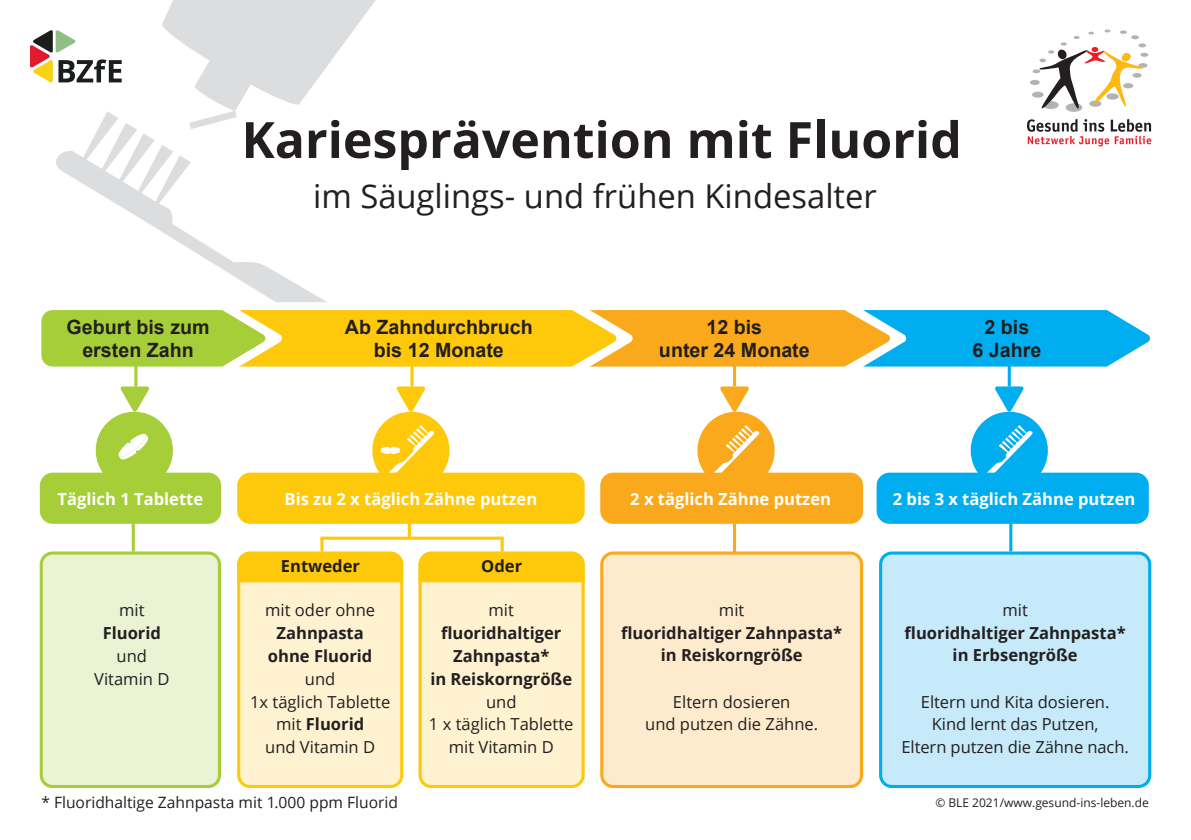
<style>
.page{position:relative;width:1191px;height:840px;background:#fff}
.page>*{position:absolute;margin:0;border:0;box-sizing:border-box;transform-origin:0 0}
.t1{font:700 50px "Open Sans";color:#231f20}
.t2{font:32.8px "Open Sans";color:#231f20}
.t3{font:700 19.6px/23.6px "Arial";color:#231f20;text-align:center}
.t4{font:16.6px/22.8px "Open Sans";color:#231f20;text-align:center}
.t5{font:700 16.6px/22.8px "Open Sans";color:#231f20;text-align:center}
.t6{font:700 16.6px "Open Sans";color:#fff}
.t7{font:15.6px "Open Sans";color:#231f20}
.t8{font:12px "Open Sans";color:#231f20}
.s1{font-weight:700}
</style>
<div class="page">
<svg style="left:1027px;top:119px;width:124px;height:27px"></svg>
<div style="left:1065px;top:103px;width:17px;height:9px;background:#b2b3b7;border-radius:50%"></div>
<div style="left:1030px;top:80px;width:9px;height:5px;background:#b2b3b7;border-radius:50%"></div>
<svg style="left:1032px;top:29px;width:116px;height:80px"></svg>
<div style="left:239px;top:474px;width:344px;height:48px;background:#fec80b;border-radius:11px"></div>
<div style="left:237px;top:472px;width:347px;height:51px;border:3px solid #fec80b;border-radius:11px"></div>
<div style="left:239px;top:552px;width:163px;height:234px;background:#fef2d1;border-radius:11px"></div>
<div style="left:237px;top:551px;width:166px;height:236px;border:3px solid #fec80b;border-radius:11px"></div>
<div style="left:420px;top:552px;width:163px;height:234px;background:#fef2d1;border-radius:11px"></div>
<div style="left:418px;top:551px;width:166px;height:236px;border:3px solid #fec80b;border-radius:11px"></div>
<div style="left:602px;top:552px;width:259px;height:234px;background:#feebcd;border-radius:11px"></div>
<div style="left:600px;top:551px;width:263px;height:236px;border:3px solid #f9a91b;border-radius:11px"></div>
<div style="left:880px;top:552px;width:269px;height:234px;background:#c6eafa;border-radius:11px"></div>
<div style="left:879px;top:551px;width:272px;height:236px;border:3px solid #00aeef;border-radius:11px"></div>
<div style="left:878px;top:474px;width:269px;height:48px;background:#00aeef;border-radius:11px"></div>
<div style="left:876px;top:472px;width:272px;height:51px;border:3px solid #00aeef;border-radius:11px"></div>
<div style="left:602px;top:474px;width:259px;height:48px;background:#f9a91b;border-radius:11px"></div>
<div style="left:600px;top:472px;width:263px;height:51px;border:3px solid #f9a91b;border-radius:11px"></div>
<hr style="left:408px;top:522px;width:3px;height:16px;background:#fec80b">
<svg style="left:500px;top:539px;width:4px;height:11px"></svg>
<hr style="left:1009px;top:522px;width:3px;height:29px;background:#00aeef">
<hr style="left:733px;top:523px;width:3px;height:29px;background:#f9a91b">
<hr style="left:410px;top:344px;width:3px;height:42px;background:#fec80b">
<hr style="left:733px;top:344px;width:3px;height:42px;background:#f9a91b">
<svg style="left:693px;top:386px;width:85px;height:90px"></svg>
<hr style="left:1007px;top:344px;width:3px;height:42px;background:#00aeef">
<svg style="left:967px;top:386px;width:84px;height:90px"></svg>
<hr style="left:132px;top:522px;width:3px;height:29px;background:#a6ce39">
<hr style="left:134px;top:344px;width:3px;height:42px;background:#a6ce39">
<svg style="left:95px;top:386px;width:78px;height:86px"></svg>
<div style="left:41px;top:552px;width:178px;height:234px;background:#eaf3d4;border-radius:11px"></div>
<div style="left:40px;top:551px;width:181px;height:236px;border:3px solid #a6ce39;border-radius:11px"></div>
<div style="left:41px;top:474px;width:179px;height:48px;background:#a6ce39;border-radius:11px"></div>
<div style="left:40px;top:472px;width:181px;height:51px;border:3px solid #a6ce39;border-radius:11px"></div>
<svg style="left:41px;top:310px;width:1109px;height:59px;background:#b7c25f"></svg>
<svg style="left:84px;top:184px;width:243px;height:118px"></svg>
<svg style="left:30px;top:0;width:346px;height:184px"></svg>
<svg style="left:237px;top:539px;width:168px;height:44px"></svg>
<svg style="left:418px;top:550px;width:167px;height:33px;background:#fecc1d"></svg>
<hr style="left:320px;top:536px;width:184px;height:3px;background:#fec80b">
<svg style="left:368px;top:386px;width:85px;height:90px"></svg>
<h1 class="t1" style="left:241px;top:104px;width:722px">Kariesprävention mit Fluorid</h1>
<h2 class="t2" style="left:313px;top:173px;width:565px">im Säuglings- und frühen Kindesalter</h2>
<p class="t3" style="left:66px;top:315px;width:145px">Geburt bis zum ersten Zahn</p>
<p class="t3" style="left:345px;top:315px;width:189px">Ab Zahndurchbruch bis 12 Monate</p>
<p class="t3" style="left:659px;top:315px;width:152px">12 bis<br>unter 24 Monate</p>
<p class="t3" style="left:972px;top:315px;width:70px">2 bis<br>6 Jahre</p>
<p class="t6" style="left:58px;top:486px;width:147px">Täglich 1 Tablette</p>
<p class="t4" style="left:119px;top:598px;width:27px">mit</p>
<p class="t5" style="left:103px;top:621px;width:60px">Fluorid</p>
<p class="t4" style="left:94px;top:643px;width:77px">und<br>Vitamin D</p>
<p class="t6" style="left:284px;top:486px;width:254px">Bis zu 2 x täglich Zähne putzen</p>
<p class="t5" style="left:281px;top:554px;width:81px">Entweder</p>
<p class="t5" style="left:481px;top:554px;width:42px">Oder</p>
<p class="t4" style="left:265px;top:598px;width:111px">mit oder ohne</p>
<p class="t5" style="left:268px;top:621px;width:106px">Zahnpasta ohne Fluorid</p>
<p class="t4" style="left:250px;top:666px;width:142px">und<br>1x täglich Tablette mit <span class="s1">Fluorid<br></span>und Vitamin D</p>
<p class="t4" style="left:488px;top:598px;width:27px">mit</p>
<p class="t5" style="left:430px;top:621px;width:143px">fluoridhaltiger<br>Zahnpasta*<br>in Reiskorngröße</p>
<p class="t4" style="left:429px;top:689px;width:146px">und<br>1 x täglich Tablette mit Vitamin D</p>
<p class="t6" style="left:630px;top:487px;width:202px">2 x täglich Zähne putzen</p>
<p class="t6" style="left:893px;top:487px;width:244px">2 bis 3 x täglich Zähne putzen</p>
<p class="t4" style="left:719px;top:597px;width:27px">mit</p>
<p class="t5" style="left:621px;top:620px;width:222px">fluoridhaltiger Zahnpasta* in Reiskorngröße</p>
<p class="t4" style="left:645px;top:689px;width:175px">Eltern dosieren<br>und putzen die Zähne.</p>
<p class="t4" style="left:1002px;top:597px;width:27px">mit</p>
<p class="t5" style="left:904px;top:620px;width:222px">fluoridhaltiger Zahnpasta* in Erbsengröße</p>
<p class="t4" style="left:901px;top:689px;width:229px">Eltern und Kita dosieren.<br>Kind lernt das Putzen,<br>Eltern putzen die Zähne nach.</p>
<p class="t7" style="left:41px;top:791px;width:358px">* Fluoridhaltige Zahnpasta mit 1.000 ppm Fluorid</p>
<p class="t8" style="left:935px;top:793px;width:215px">© BLE 2021/www.gesund-ins-leben.de</p>
</div>
